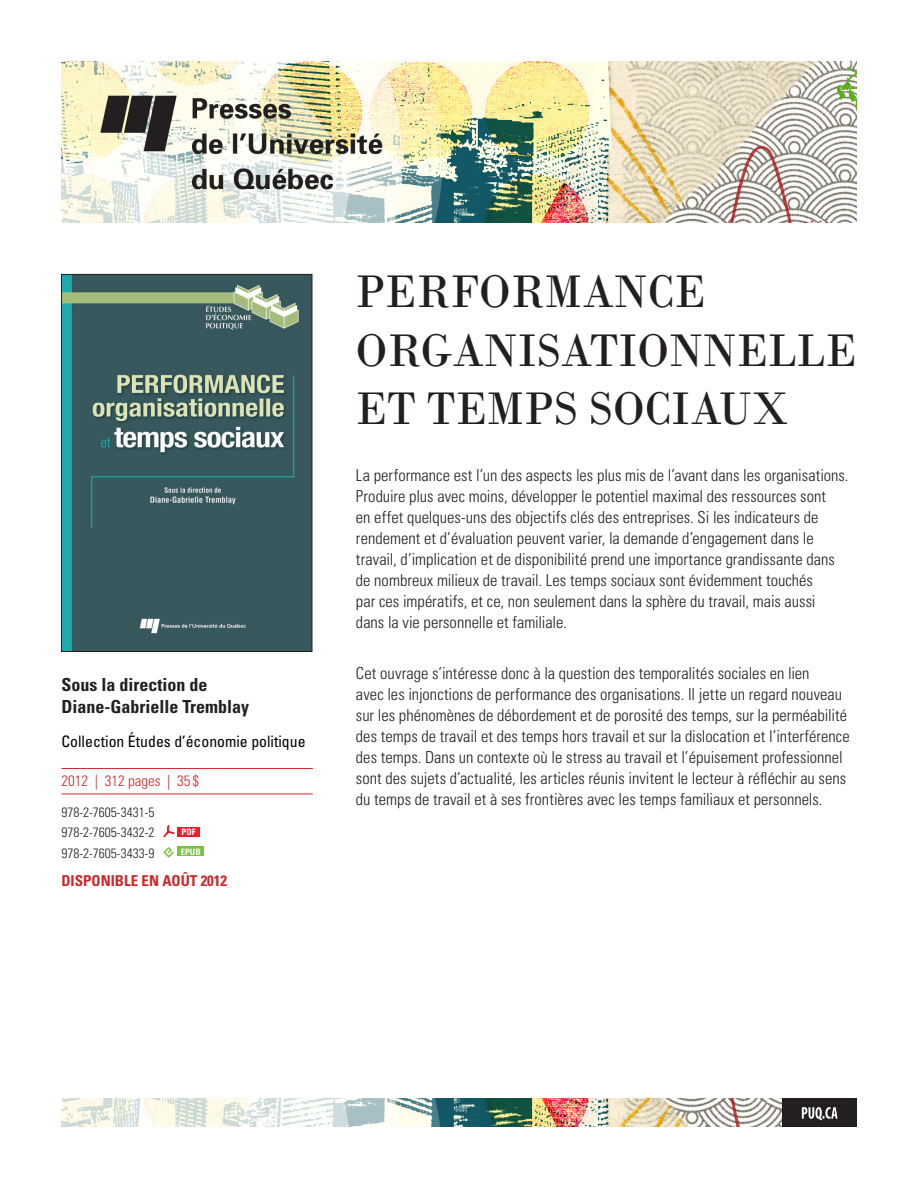
<style>
.page{position:relative;width:918px;height:1188px;background:#fff}
.page>*{position:absolute;margin:0;border:0;box-sizing:border-box;transform-origin:0 0}
.Titre{font:48px/58.5px "Bodoni";color:#231f20;scale:.93 1}
.auteur{font:700 condensed 18px/21.6px "Univers LT Std";color:#231f20}
.Texte_promo{font:300 condensed 16.5px/21px "Univers LT Std";color:#231f20}
.collection{font:condensed 15.75px "Univers LT Std";color:#000}
.Statut{font:700 condensed 15px "Univers LT Std";color:#ce272a}
.année___pages___prix{font:300 condensed 15px "Univers LT Std";color:#ce272a}
.ISBN___PDF___EPUB{font:300 condensed 13.5px "Univers LT Std";color:#231f20}
.t1{font:700 condensed 8.85px "Univers LT Std";color:#fff}
</style>
<div class="page">
<img style="left:62px;top:1098px;width:720px;height:28px">
<div style="left:782px;top:1098px;width:75px;height:29px;background:#231f20"></div>
<svg style="left:802px;top:1107px;width:36px;height:13px"></svg>
<img style="left:62px;top:61px;width:794px;height:161px">
<img style="left:63px;top:276px;width:247px;height:374px">
<div style="left:61px;top:274px;width:251px;height:378px;border:1px solid #231f20"></div>
<hr style="left:62px;top:768px;width:251px;height:1px;background:#ce272a">
<hr style="left:62px;top:794px;width:251px;height:1px;background:#ce272a">
<svg style="left:163px;top:825px;width:11px;height:13px"></svg>
<div style="left:177px;top:827px;width:23px;height:9px;background:#ee1b2c"></div>
<svg style="left:163px;top:847px;width:11px;height:11px"></svg>
<div style="left:177px;top:847px;width:27px;height:9px;background:#7bc142"></div>
<p class="auteur" style="left:62px;top:674px;width:189px">Sous la direction de<br>Diane-Gabrielle Tremblay</p>
<p class="collection" style="left:62px;top:732px;width:246px">Collection Études d’économie politique</p>
<p class="année___pages___prix" style="left:62px;top:772px;width:139px">2012 | 312 pages | 35 $</p>
<p class="ISBN___PDF___EPUB" style="left:62px;top:804px;width:94px">978-2-7605-3431-5</p>
<p class="ISBN___PDF___EPUB" style="left:62px;top:824px;width:94px">978-2-7605-3432-2</p>
<p class="ISBN___PDF___EPUB" style="left:62px;top:845px;width:94px">978-2-7605-3433-9</p>
<p class="Statut" style="left:62px;top:872px;width:167px">DISPONIBLE EN AOÛT 2012</p>
<p class="t1" style="left:182px;top:826px;width:16px">PDF</p>
<p class="t1" style="left:181px;top:846px;width:22px">EPUB</p>
<p class="Titre" style="left:356px;top:263px;width:540px">PERFORMANCE<br>ORGANISATIONNELLE<br>ET TEMPS SOCIAUX</p>
<p class="Texte_promo" style="left:356px;top:465px;width:494px">La performance est l’un des aspects les plus mis de l’avant dans les organisations.<br>Produire plus avec moins, développer le potentiel maximal des ressources sont<br>en effet quelques-uns des objectifs clés des entreprises. Si les indicateurs de rendement et d’évaluation peuvent varier, la demande d’engagement dans le travail, d’implication et de disponibilité prend une importance grandissante dans de nombreux milieux de travail. Les temps sociaux sont évidemment touchés<br>par ces impératifs, et ce, non seulement dans la sphère du travail, mais aussi<br>dans la vie personnelle et familiale.</p>
<p class="Texte_promo" style="left:356px;top:662px;width:495px">Cet ouvrage s’intéresse donc à la question des temporalités sociales en lien<br>avec les injonctions de performance des organisations. Il jette un regard nouveau sur les phénomènes de débordement et de porosité des temps, sur la perméabilité des temps de travail et des temps hors travail et sur la dislocation et l’interférence des temps. Dans un contexte où le stress au travail et l’épuisement professionnel sont des sujets d’actualité, les articles réunis invitent le lecteur à réfléchir au sens du temps de travail et à ses frontières avec les temps familiaux et personnels.</p>
</div>
